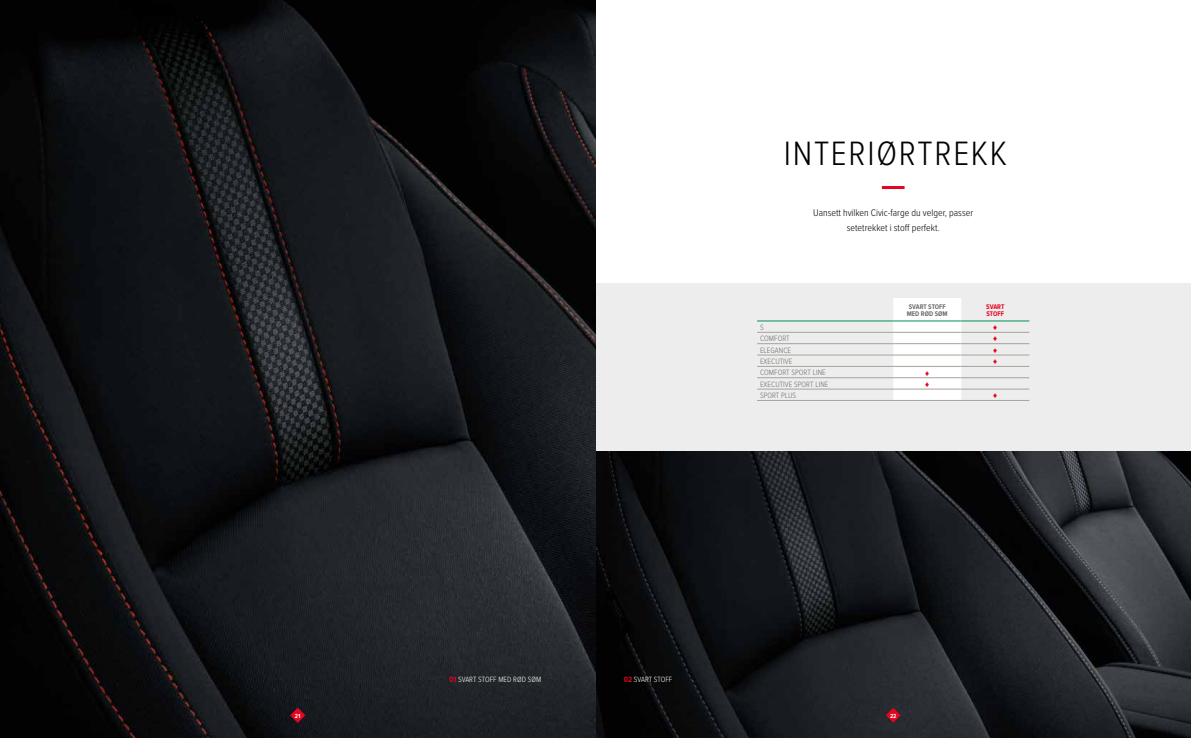
<style>
.page{position:relative;width:1191px;height:738px;background:#fff}
.page>*{position:absolute;margin:0;border:0;box-sizing:border-box;transform-origin:0 0}
.t1{font:300 35px "Proxima Nova Cond";letter-spacing:.05em;color:#000}
.t2{font:300 10px/15px "Proxima Nova Cond";color:#000;text-align:center}
.t3{font:300 8px "Proxima Nova Cond";color:#706f6f}
.t4{font:8px "Arial";color:#e40521}
.t5{font:300 7.9px "Proxima Nova Cond";color:#fff}
.t6{font:700 7px/7.1px "Proxima Nova Cond";color:#706f6f}
.t7{font:700 7px/7.1px "Proxima Nova Cond";letter-spacing:-.005em;color:#e40521}
.t8{font:700 6.1px "Proxima Nova Cond";color:#fff}
.s1{font-weight:700;color:#e40521}
</style>
<div class="page">
<img style="left:595px;top:451px;width:596px;height:286px">
<div style="left:595px;top:282px;width:596px;height:168px;background:#ededed"></div>
<hr style="left:882px;top:186px;width:22px;height:3px;background:#e40521">
<svg style="left:893px;top:298px;width:68px;height:102px;background:#fbfcfc"></svg>
<hr style="left:757px;top:343px;width:136px;height:1px;background:#a8a19c">
<hr style="left:893px;top:343px;width:68px;height:1px;background:#a8a19c">
<hr style="left:961px;top:343px;width:68px;height:1px;background:#a8a19c">
<hr style="left:757px;top:354px;width:136px;height:1px;background:#a8a19c">
<hr style="left:893px;top:354px;width:68px;height:1px;background:#a8a19c">
<hr style="left:961px;top:354px;width:68px;height:1px;background:#a8a19c">
<hr style="left:757px;top:366px;width:136px;height:1px;background:#a8a19c">
<hr style="left:893px;top:366px;width:68px;height:1px;background:#a8a19c">
<hr style="left:961px;top:366px;width:68px;height:1px;background:#a8a19c">
<hr style="left:757px;top:377px;width:136px;height:1px;background:#a8a19c">
<hr style="left:893px;top:377px;width:68px;height:1px;background:#a8a19c">
<hr style="left:961px;top:377px;width:68px;height:1px;background:#a8a19c">
<hr style="left:757px;top:388px;width:136px;height:1px;background:#a8a19c">
<hr style="left:893px;top:388px;width:68px;height:1px;background:#a8a19c">
<hr style="left:961px;top:388px;width:68px;height:1px;background:#a8a19c">
<hr style="left:757px;top:400px;width:136px;height:1px;background:#a8a19c">
<hr style="left:893px;top:400px;width:68px;height:1px;background:#a8a19c">
<hr style="left:961px;top:400px;width:68px;height:1px;background:#a8a19c">
<hr style="left:757px;top:320px;width:136px;height:1px;background:#009152">
<hr style="left:893px;top:320px;width:68px;height:1px;background:#009152">
<hr style="left:961px;top:320px;width:68px;height:1px;background:#009152">
<hr style="left:757px;top:332px;width:136px;height:1px;background:#a8a19c">
<hr style="left:893px;top:332px;width:68px;height:1px;background:#a8a19c">
<hr style="left:961px;top:332px;width:68px;height:1px;background:#a8a19c">
<img style="left:0;top:0;width:595px;height:737px">
<svg style="left:885px;top:707px;width:15px;height:15px"></svg>
<svg style="left:290px;top:707px;width:15px;height:15px"></svg>
<h1 class="t1" style="left:783px;top:128px;width:225px">INTERIØRTREKK</h1>
<p class="t2" style="left:813px;top:204px;width:161px">Uansett hvilken Civic-farge du velger, passer setetrekket i stoff perfekt.</p>
<p class="t6" style="left:906px;top:303px;width:43px">SVART STOFF<br>MED RØD SØM</p>
<p class="t7" style="left:986px;top:303px;width:20px">SVART<br>STOFF</p>
<p class="t3" style="left:760px;top:321px;width:5px">S</p>
<p class="t4" style="left:993px;top:322px;width:6px">♦</p>
<p class="t3" style="left:760px;top:332px;width:31px">COMFORT</p>
<p class="t4" style="left:993px;top:333px;width:6px">♦</p>
<p class="t3" style="left:760px;top:344px;width:33px">ELEGANCE</p>
<p class="t4" style="left:993px;top:344px;width:6px">♦</p>
<p class="t3" style="left:760px;top:355px;width:34px">EXECUTIVE</p>
<p class="t4" style="left:993px;top:356px;width:6px">♦</p>
<p class="t3" style="left:760px;top:366px;width:67px">COMFORT SPORT LINE</p>
<p class="t4" style="left:925px;top:367px;width:6px">♦</p>
<p class="t3" style="left:760px;top:378px;width:70px">EXECUTIVE SPORT LINE</p>
<p class="t4" style="left:925px;top:378px;width:6px">♦</p>
<p class="t3" style="left:760px;top:389px;width:38px">SPORT PLUS</p>
<p class="t4" style="left:993px;top:390px;width:6px">♦</p>
<p class="t5" style="left:449px;top:672px;width:93px"><span class="s1">01</span> SVART STOFF MED RØD SØM</p>
<p class="t5" style="left:624px;top:672px;width:50px"><span class="s1">02</span> SVART STOFF</p>
<p class="t8" style="left:295px;top:711px;width:7px">21</p>
<p class="t8" style="left:890px;top:711px;width:8px">22</p>
</div>
